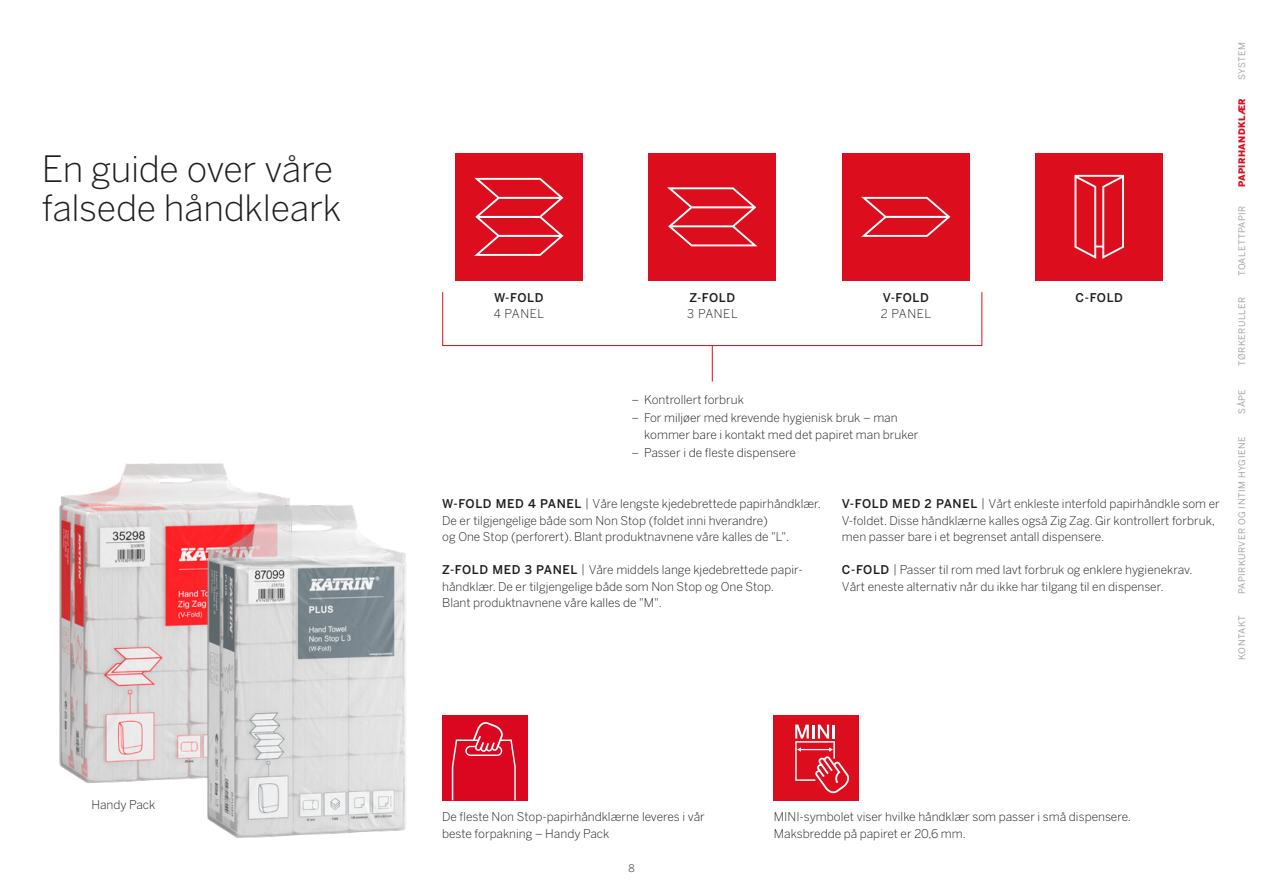
<style>
.page{position:relative;width:1263px;height:893px;background:#fff}
.page>*{position:absolute;margin:0;border:0;box-sizing:border-box;transform-origin:0 0}
.t1{font:300 36px/39px "Benton Sans";letter-spacing:-.01em;color:#1d1d1b}
.t2{font:300 12px/16.5px "Benton Sans";color:#1d1d1b}
.t3{font:500 12px "Benton Sans";letter-spacing:.05em;color:#1d1d1b}
.t4{font:300 10.5px "Benton Sans";color:#1d1d1b}
.t5{font:9px "Benton Sans";letter-spacing:.05em;color:#a1a5a7}
.t6{font:900 9px "Benton Sans";letter-spacing:.05em;color:#dc0d1d}
.s1{font-weight:500}
</style>
<div class="page">
<div style="left:842px;top:153px;width:127px;height:128px;background:#dc0d1d"></div>
<svg style="left:861px;top:197px;width:89px;height:40px"></svg>
<div style="left:1035px;top:153px;width:128px;height:128px;background:#dc0d1d"></div>
<svg style="left:1074px;top:175px;width:50px;height:84px"></svg>
<div style="left:648px;top:153px;width:128px;height:128px;background:#dc0d1d"></div>
<svg style="left:667px;top:187px;width:90px;height:59px"></svg>
<div style="left:455px;top:153px;width:128px;height:128px;background:#dc0d1d"></div>
<svg style="left:474px;top:178px;width:89px;height:78px"></svg>
<div style="left:442px;top:715px;width:85px;height:85px;background:#db0720"></div>
<svg style="left:452px;top:722px;width:64px;height:78px"></svg>
<div style="left:774px;top:715px;width:85px;height:85px;background:#dc0d1d"></div>
<svg style="left:795px;top:725px;width:55px;height:68px"></svg>
<img style="left:59px;top:463px;width:217px;height:320px">
<img style="left:170px;top:496px;width:236px;height:342px">
<div style="left:442px;top:292px;width:540px;height:54px;border:1px solid #dc0d1d"></div>
<hr style="left:712px;top:346px;width:1px;height:36px;background:#dc0d1d">
<h1 class="t1" style="left:42px;top:149px;width:301px">En guide over våre falsede håndkleark</h1>
<p class="t2" style="left:91px;top:796px;width:66px">Handy Pack</p>
<p class="t3" style="left:494px;top:290px;width:51px">W-FOLD</p>
<p class="t2" style="left:494px;top:305px;width:52px">4 PANEL</p>
<p class="t3" style="left:689px;top:290px;width:47px">Z-FOLD</p>
<p class="t2" style="left:687px;top:305px;width:52px">3 PANEL</p>
<p class="t3" style="left:883px;top:290px;width:48px">V-FOLD</p>
<p class="t2" style="left:881px;top:305px;width:52px">2 PANEL</p>
<p class="t2" style="left:631px;top:391px;width:114px">– Kontrollert forbruk</p>
<p class="t2" style="left:644px;top:410px;width:276px;text-indent:-13px">– For miljøer med krevende hygienisk bruk – man kommer bare i kontakt med det papiret man bruker</p>
<p class="t2" style="left:631px;top:445px;width:166px">– Passer i de fleste dispensere</p>
<p class="t3" style="left:1075px;top:290px;width:49px">C-FOLD</p>
<p class="t2" style="left:442px;top:495px;width:380px"><span class="s1">W-FOLD MED 4 PANEL</span> | Våre lengste kjedebrettede papirhåndklær.<br>De er tilgjengelige både som Non Stop (foldet inni hverandre)<br>og One Stop (perforert). Blant produktnavnene våre kalles de "L".</p>
<p class="t2" style="left:442px;top:561px;width:362px"><span class="s1">Z-FOLD MED 3 PANEL</span> | Våre middels lange kjedebrettede papir&shy;håndklær. De er tilgjengelige både som Non Stop og One Stop.<br>Blant produktnavnene våre kalles de "M".</p>
<p class="t2" style="left:842px;top:495px;width:379px"><span class="s1">V-FOLD MED 2 PANEL</span> | Vårt enkleste interfold papirhåndkle som er<br>V-foldet. Disse håndklærne kalles også Zig Zag. Gir kontrollert forbruk, men passer bare i et begrenset antall dispensere.</p>
<p class="t2" style="left:842px;top:561px;width:352px"><span class="s1">C-FOLD</span> | Passer til rom med lavt forbruk og enklere hygienekrav.<br>Vårt eneste alternativ når du ikke har tilgang til en dispenser.</p>
<p class="t5" style="left:1237px;top:80px;width:39px;rotate:-90deg">SYSTEM</p>
<p class="t6" style="left:1236px;top:187px;width:91px;rotate:-90deg">PAPIRHANDKLÆR</p>
<p class="t5" style="left:1237px;top:276px;width:72px;rotate:-90deg">TOALETTPAPIR</p>
<p class="t5" style="left:1237px;top:366px;width:70px;rotate:-90deg">TØRKERULLER</p>
<p class="t5" style="left:1237px;top:414px;width:26px;rotate:-90deg">SÅPE</p>
<p class="t5" style="left:1237px;top:594px;width:159px;rotate:-90deg">PAPIRKURVER OG INTIM HYGIENE</p>
<p class="t5" style="left:1237px;top:660px;width:46px;rotate:-90deg">KONTAKT</p>
<p class="t2" style="left:442px;top:808px;width:264px">De fleste Non Stop-papirhåndklærne leveres i vår beste forpakning – Handy Pack</p>
<p class="t2" style="left:774px;top:808px;width:359px">MINI-symbolet viser hvilke håndklær som passer i små dispensere.<br>Maksbredde på papiret er 20,6 mm.</p>
<p class="t4" style="left:628px;top:862px;width:8px">8</p>
</div>
